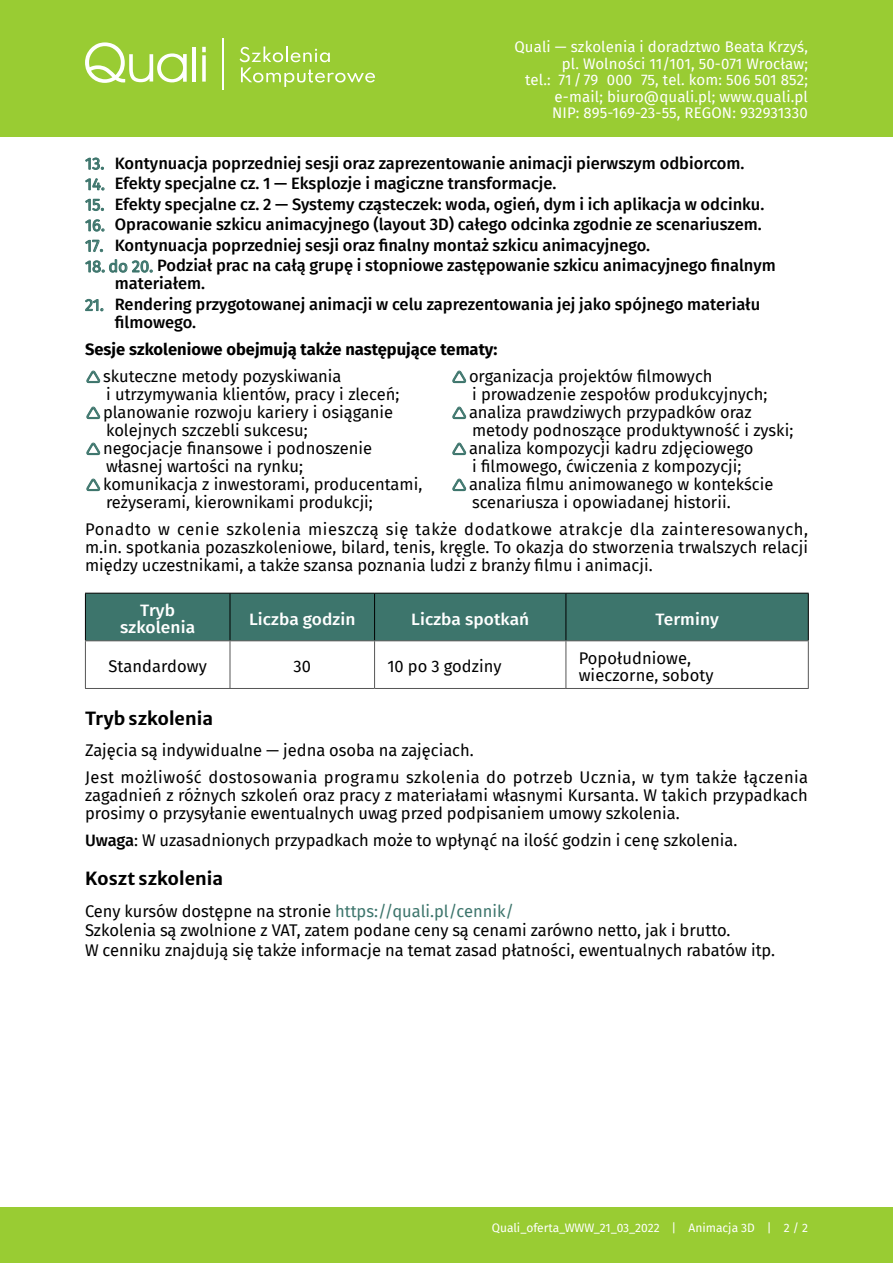
<style>
.page{position:relative;width:893px;height:1263px;background:#fff}
.page>*{position:absolute;margin:0;border:0;box-sizing:border-box;transform-origin:0 0}
.naglowek_opis_szkole{font:18px "Merriweather Sans";letter-spacing:.005em;color:#000}
.txt_inline{font:16.5px/18px "Fira Sans";color:#000}
.t1{font:500 16.5px/18px "Fira Sans";color:#000}
.txt_inline_parametry{font:16.5px "Fira Sans";color:#000}
.naglowek_inline{font:700 16.5px "Fira Sans";color:#000}
.tabela_naglowek{font:500 16.5px/16.5px "Fira Sans";letter-spacing:.005em;color:#fff;text-align:center;scale:1.05 1}
.tabela_txt_do_lewej{font:16.5px/16.5px "Fira Sans";letter-spacing:.005em;color:#000}
.tabela_txt_wysrodkow{font:16.5px "Fira Sans";letter-spacing:.005em;color:#000}
.t2{font:15px/16.5px "Fira Sans";letter-spacing:.01em;color:#fff;text-align:right}
.t3{font:12px "Fira Sans";color:#fff}
.s1{font-weight:400;color:#3d756c}
.s2{font-weight:500}
.s3{color:#3d756c}
</style>
<div class="page">
<div style="left:0;top:0;width:893px;height:137px;background:#9c3"></div>
<div style="left:0;top:1208px;width:893px;height:55px;background:#9c3"></div>
<div style="left:86px;top:594px;width:722px;height:46px;background:#3d756c"></div>
<hr style="left:230px;top:593px;width:1px;height:47px;background:#000">
<hr style="left:374px;top:593px;width:1px;height:47px;background:#000">
<hr style="left:85px;top:593px;width:145px;height:1px;background:#000">
<hr style="left:85px;top:593px;width:1px;height:47px;background:#000">
<hr style="left:230px;top:593px;width:145px;height:1px;background:#000">
<hr style="left:375px;top:593px;width:191px;height:1px;background:#000">
<hr style="left:566px;top:593px;width:243px;height:1px;background:#000">
<hr style="left:566px;top:593px;width:1px;height:47px;background:#000">
<hr style="left:808px;top:593px;width:1px;height:47px;background:#000">
<hr style="left:85px;top:640px;width:145px;height:1px;background:#565656">
<hr style="left:85px;top:641px;width:1px;height:47px;background:#565656">
<hr style="left:230px;top:640px;width:145px;height:1px;background:#565656">
<hr style="left:375px;top:640px;width:191px;height:1px;background:#565656">
<hr style="left:566px;top:640px;width:243px;height:1px;background:#565656">
<hr style="left:808px;top:641px;width:1px;height:47px;background:#565656">
<hr style="left:230px;top:641px;width:1px;height:47px;background:#565656">
<hr style="left:374px;top:641px;width:1px;height:47px;background:#565656">
<hr style="left:566px;top:641px;width:1px;height:47px;background:#565656">
<hr style="left:85px;top:688px;width:145px;height:1px;background:#565656">
<hr style="left:230px;top:688px;width:145px;height:1px;background:#565656">
<hr style="left:375px;top:688px;width:191px;height:1px;background:#565656">
<hr style="left:566px;top:688px;width:243px;height:1px;background:#565656">
<svg style="left:240px;top:46px;width:135px;height:41px"></svg>
<hr style="left:222px;top:38px;width:2px;height:52px;background:#fff">
<svg style="left:85px;top:42px;width:102px;height:41px"></svg>
<hr style="left:192px;top:47px;width:4px;height:35px;background:#fff">
<svg style="left:202px;top:55px;width:4px;height:27px"></svg>
<svg style="left:202px;top:47px;width:4px;height:5px"></svg>
<p class="t2" style="left:514px;top:38px;width:295px">Quali — szkolenia i doradztwo Beata Krzyś, pl. Wolności 11/101, 50-071 Wrocław;<br>tel.: 71 / 79 000 75, tel. kom: 506 501 852; e-mail; biuro@quali.pl; www.quali.pl<br>NIP: 895-169-23-55, REGON: 932931330</p>
<p class="t1" style="left:85px;top:153px;width:661px"><span class="s1">13.</span> Kontynuacja poprzedniej sesji oraz zaprezentowanie animacji pierwszym odbiorcom.</p>
<p class="t1" style="left:85px;top:173px;width:473px"><span class="s1">14.</span> Efekty specjalne cz. 1 — Eksplozje i magiczne transformacje.</p>
<p class="t1" style="left:85px;top:194px;width:681px"><span class="s1">15.</span> Efekty specjalne cz. 2 — Systemy cząsteczek: woda, ogień, dym i ich aplikacja w odcinku.</p>
<p class="t1" style="left:85px;top:215px;width:678px"><span class="s1">16.</span> Opracowanie szkicu animacyjnego (layout 3D) całego odcinka zgodnie ze scenariuszem.</p>
<p class="t1" style="left:85px;top:235px;width:567px"><span class="s1">17.</span> Kontynuacja poprzedniej sesji oraz finalny montaż szkicu animacyjnego.</p>
<p class="t1" style="left:115px;top:256px;width:662px;text-indent:-30px"><span class="s1">18. do 20.</span> Podział prac na całą grupę i stopniowe zastępowanie szkicu animacyjnego finalnym materiałem.</p>
<p class="t1" style="left:115px;top:294px;width:647px;text-indent:-30px"><span class="s1">21.</span> Rendering przygotowanej animacji w celu zaprezentowania jej jako spójnego materiału filmowego.</p>
<p class="naglowek_inline" style="left:85px;top:335px;width:414px">Sesje szkoleniowe obejmują także następujące tematy:</p>
<p class="txt_inline" style="left:103px;top:367px;width:298px">skuteczne metody pozyskiwania<br>i utrzymywania klientów, pracy i zleceń;</p>
<p class="txt_inline" style="left:103px;top:403px;width:292px">planowanie rozwoju kariery i osiąganie kolejnych szczebli sukcesu;</p>
<p class="txt_inline" style="left:103px;top:439px;width:271px">negocjacje finansowe i podnoszenie własnej wartości na rynku;</p>
<p class="txt_inline" style="left:103px;top:475px;width:321px">komunikacja z inwestorami, producentami, reżyserami, kierownikami produkcji;</p>
<p class="txt_inline" style="left:469px;top:367px;width:300px">organizacja projektów filmowych<br>i prowadzenie zespołów produkcyjnych;</p>
<p class="txt_inline" style="left:469px;top:403px;width:326px">analiza prawdziwych przypadków oraz metody podnoszące produktywność i zyski;</p>
<p class="txt_inline" style="left:469px;top:439px;width:286px">analiza kompozycji kadru zdjęciowego i filmowego, ćwiczenia z kompozycji;</p>
<p class="txt_inline" style="left:469px;top:475px;width:306px">analiza filmu animowanego w kontekście scenariusza i opowiadanej historii.</p>
<p class="txt_inline" style="left:85px;top:520px;width:725px;text-align:justify">Ponadto w cenie szkolenia mieszczą się także dodatkowe atrakcje dla zainteresowanych, m.in. spotkania pozaszkoleniowe, bilard, tenis, kręgle. To okazja do stworzenia trwalszych relacji między uczestnikami, a także szansa poznania ludzi z branży filmu i animacji.</p>
<p class="tabela_naglowek" style="left:120px;top:602px;width:73px">Tryb szkolenia</p>
<p class="tabela_naglowek" style="left:249px;top:610px;width:103px">Liczba godzin</p>
<p class="tabela_naglowek" style="left:411px;top:610px;width:114px">Liczba spotkań</p>
<p class="tabela_naglowek" style="left:655px;top:610px;width:62px">Terminy</p>
<p class="tabela_txt_wysrodkow" style="left:108px;top:654px;width:100px">Standardowy</p>
<p class="tabela_txt_wysrodkow" style="left:294px;top:654px;width:19px">30</p>
<p class="tabela_txt_do_lewej" style="left:387px;top:658px;width:116px">10 po 3 godziny</p>
<p class="tabela_txt_do_lewej" style="left:579px;top:650px;width:136px">Popołudniowe, wieczorne, soboty</p>
<p class="naglowek_opis_szkole" style="left:85px;top:702px;width:130px">Tryb szkolenia</p>
<p class="txt_inline" style="left:85px;top:741px;width:390px">Zajęcia są indywidualne — jedna osoba na zajęciach.</p>
<p class="txt_inline" style="left:85px;top:768px;width:725px;text-align:justify">Jest możliwość dostosowania programu szkolenia do potrzeb Ucznia, w tym także łączenia zagadnień z różnych szkoleń oraz pracy z materiałami własnymi Kursanta. W takich przypadkach prosimy o przysyłanie ewentualnych uwag przed podpisaniem umowy szkolenia.</p>
<p class="txt_inline" style="left:85px;top:831px;width:654px"><span class="s2">Uwaga</span>: W uzasadnionych przypadkach może to wpłynąć na ilość godzin i cenę szkolenia.</p>
<p class="naglowek_opis_szkole" style="left:85px;top:863px;width:140px">Koszt szkolenia</p>
<p class="txt_inline_parametry" style="left:85px;top:898px;width:431px">Ceny kursów dostępne na stronie <span class="s3">https://quali.pl/cennik/</span></p>
<p class="txt_inline_parametry" style="left:85px;top:918px;width:647px">Szkolenia są zwolnione z VAT, zatem podane ceny są cenami zarówno netto, jak i brutto.</p>
<p class="txt_inline_parametry" style="left:85px;top:937px;width:692px">W cenniku znajdują się także informacje na temat zasad płatności, ewentualnych rabatów itp.</p>
<p class="t3" style="left:492px;top:1218px;width:318px">Quali_oferta_WWW_21_03_2022 | Animacja 3D | 2 / 2</p>
</div>
